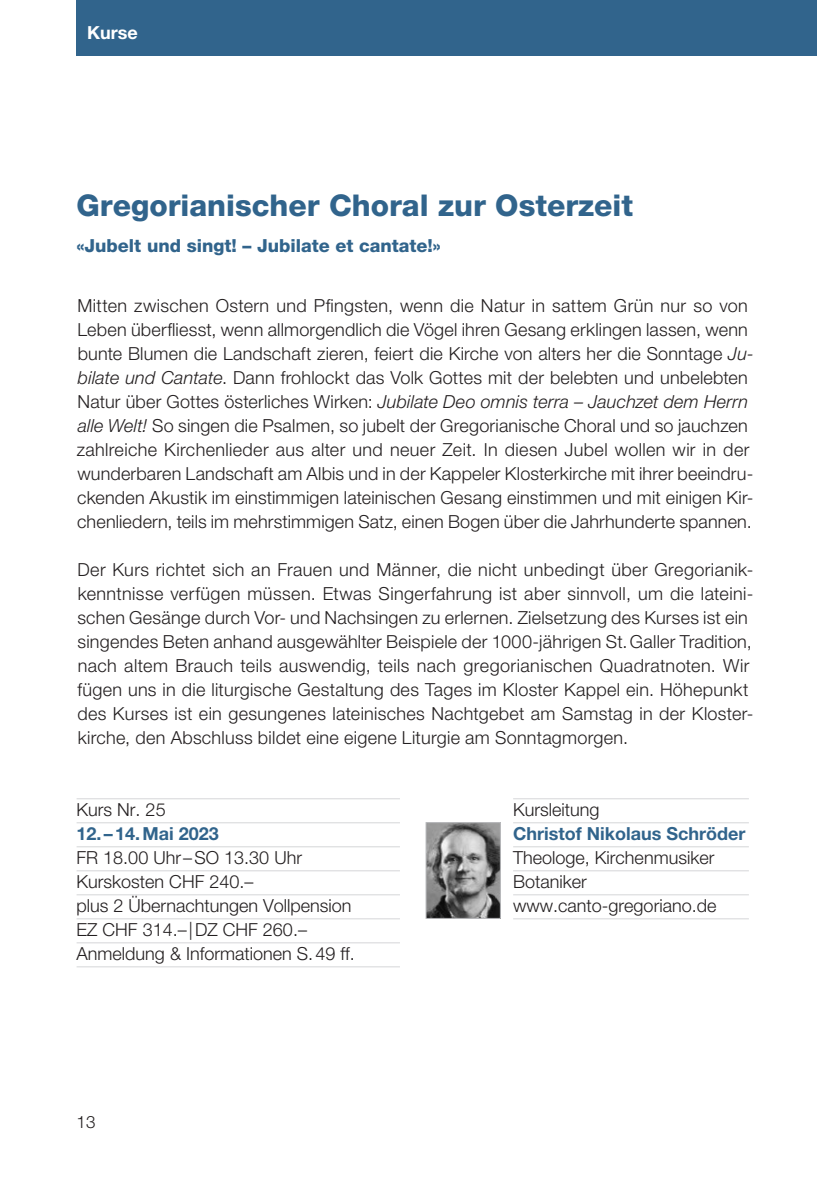
<style>
.page{position:relative;width:817px;height:1191px;background:#fff}
.page>*{position:absolute;margin:0;border:0;box-sizing:border-box;transform-origin:0 0}
.t1{font:800 30px "Helvetica Neue LT Pro";color:#31648c}
.t2{font:300 18px/24px "Helvetica Neue LT Pro";letter-spacing:.01em;color:#231f20}
.t3{font:700 18px "Helvetica Neue LT Pro";color:#31648c}
.t4{font:800 18px "Helvetica Neue LT Pro";color:#31648c}
.t5{font:700 18px "Helvetica Neue LT Pro";color:#fff}
.t6{font:300 17px "Helvetica Neue LT Pro";color:#231f20}
.s1{font-style:italic}
</style>
<div class="page">
<div style="left:77px;top:0;width:739px;height:55px;background:#31648c"></div>
<hr style="left:77px;top:798px;width:323px;height:1px;background:#d5d6d8">
<hr style="left:77px;top:822px;width:323px;height:1px;background:#d5d6d8">
<hr style="left:77px;top:846px;width:323px;height:1px;background:#d5d6d8">
<hr style="left:77px;top:870px;width:323px;height:1px;background:#d5d6d8">
<hr style="left:77px;top:894px;width:323px;height:1px;background:#d5d6d8">
<hr style="left:77px;top:918px;width:323px;height:1px;background:#d5d6d8">
<hr style="left:77px;top:942px;width:323px;height:1px;background:#d5d6d8">
<hr style="left:77px;top:966px;width:323px;height:1px;background:#d5d6d8">
<hr style="left:513px;top:798px;width:235px;height:1px;background:#d5d6d8">
<hr style="left:513px;top:822px;width:235px;height:1px;background:#d5d6d8">
<hr style="left:513px;top:846px;width:235px;height:1px;background:#d5d6d8">
<hr style="left:513px;top:870px;width:235px;height:1px;background:#d5d6d8">
<hr style="left:513px;top:894px;width:235px;height:1px;background:#d5d6d8">
<hr style="left:513px;top:918px;width:235px;height:1px;background:#d5d6d8">
<img style="left:427px;top:824px;width:71px;height:93px">
<div style="left:425px;top:822px;width:75px;height:97px;border:1px solid #bcbdc0"></div>
<p class="t5" style="left:87px;top:21px;width:52px">Kurse</p>
<h1 class="t1" style="left:77px;top:188px;width:558px">Gregorianischer Choral zur Osterzeit</h1>
<p class="t4" style="left:77px;top:235px;width:366px">«Jubelt und singt! – Jubilate et cantate!»</p>
<p class="t2" style="left:77px;top:293px;width:678px">Mitten zwischen Ostern und Pfingsten, wenn die Natur in sattem Grün nur so von Leben überfliesst, wenn allmorgendlich die Vögel ihren Gesang erklingen lassen, wenn bunte Blumen die Landschaft zieren, feiert die Kirche von alters her die Sonntage <span class="s1">Ju&shy;bilate und Cantate</span>. Dann frohlockt das Volk Gottes mit der belebten und unbelebten Natur über Gottes österliches Wirken: <span class="s1">Jubilate Deo omnis terra – Jauchzet dem Herrn alle Welt!</span> So singen die Psalmen, so jubelt der Gregorianische Choral und so jauchzen zahlreiche Kirchenlieder aus alter und neuer Zeit. In diesen Jubel wollen wir in der wunderbaren Landschaft am Albis und in der Kappeler Klosterkirche mit ihrer beeindru&shy;ckenden Akustik im einstimmigen lateinischen Gesang einstimmen und mit einigen Kir&shy;chenliedern, teils im mehrstimmigen Satz, einen Bogen über die Jahrhunderte spannen.</p>
<p class="t2" style="left:77px;top:557px;width:677px">Der Kurs richtet sich an Frauen und Männer, die nicht unbedingt über Gregorianik&shy;kenntnisse verfügen müssen. Etwas Singerfahrung ist aber sinnvoll, um die lateini&shy;schen Gesänge durch Vor- und Nachsingen zu erlernen. Zielsetzung des Kurses ist ein singendes Beten anhand ausgewählter Beispiele der 1000-jährigen St.Galler Tradition, nach altem Brauch teils auswendig, teils nach gregorianischen Quadratnoten. Wir fügen uns in die liturgische Gestaltung des Tages im Kloster Kappel ein. Höhepunkt des Kurses ist ein gesungenes lateinisches Nachtgebet am Samstag in der Kloster&shy;kirche, den Abschluss bildet eine eigene Liturgie am Sonntagmorgen.</p>
<p class="t2" style="left:77px;top:797px;width:91px">Kurs Nr. 25</p>
<p class="t3" style="left:77px;top:822px;width:144px">12.–14.Mai 2023</p>
<p class="t2" style="left:77px;top:845px;width:279px">FR 18.00 Uhr –SO 13.30 Uhr<br>Kurskosten CHF 240.–<br>plus 2 Übernachtungen Vollpension<br>EZ CHF 314.– |DZ CHF 260.–<br>Anmeldung &amp; Informationen S.49 ff.</p>
<p class="t6" style="left:77px;top:1112px;width:20px">13</p>
<p class="t2" style="left:513px;top:797px;width:88px">Kursleitung</p>
<p class="t3" style="left:513px;top:822px;width:234px">Christof Nikolaus Schröder</p>
<p class="t2" style="left:513px;top:845px;width:205px">Theologe, Kirchenmusiker<br>Botaniker www.canto-gregoriano.de</p>
</div>
